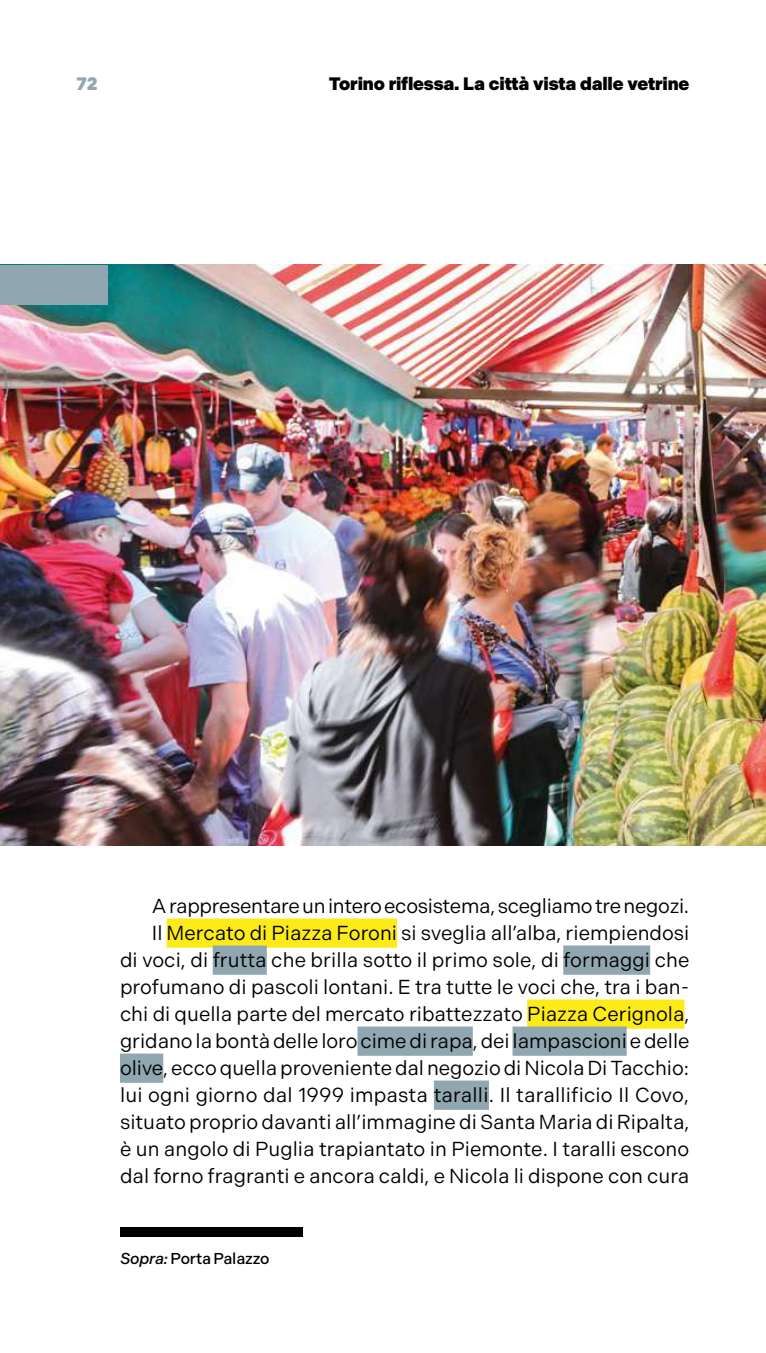
<style>
.page{position:relative;width:766px;height:1353px;background:#fff}
.page>*{position:absolute;margin:0;border:0;box-sizing:border-box;transform-origin:0 0}
.t1{font:20.25px/27px "Indivisible";color:#000;text-align:right}
.t2{font:900 18px "Indivisible";letter-spacing:-.01em;color:#000}
.t3{font:900 18px "Indivisible";color:#90a6b0}
.t4{font:500 15.75px "Indivisible";letter-spacing:-.01em;color:#000}
.s1{font-style:italic}
</style>
<div class="page">
<img style="left:0;top:265px;width:765px;height:580px">
<div style="left:0;top:265px;width:107px;height:39px;background:#90a6b0"></div>
<div style="left:166px;top:918px;width:231px;height:29px;background:#fdeb19"></div>
<div style="left:213px;top:945px;width:54px;height:29px;background:#90a6b0"></div>
<div style="left:563px;top:945px;width:87px;height:29px;background:#90a6b0"></div>
<div style="left:527px;top:999px;width:157px;height:29px;background:#fdeb19"></div>
<div style="left:357px;top:1026px;width:115px;height:29px;background:#90a6b0"></div>
<div style="left:512px;top:1026px;width:114px;height:29px;background:#90a6b0"></div>
<div style="left:120px;top:1053px;width:43px;height:29px;background:#90a6b0"></div>
<div style="left:434px;top:1080px;width:55px;height:29px;background:#90a6b0"></div>
<div style="left:120px;top:1226px;width:182px;height:10px;background:#000"></div>
<p class="t3" style="left:77px;top:73px;width:22px">72</p>
<p class="t2" style="left:328px;top:73px;width:362px">Torino riflessa. La città vista dalle vetrine</p>
<p class="t1" style="left:120px;top:892px;width:571px">A rappresentare un intero ecosistema, scegliamo tre negozi.<br>Il Mercato di Piazza Foroni si sveglia all’alba, riempiendosi<br>di voci, di frutta che brilla sotto il primo sole, di formaggi che profumano di pascoli lontani. E tra tutte le voci che, tra i ban&shy;chi di quella parte del mercato ribattezzato Piazza Cerignola, gridano la bontà delle loro cime di rapa, dei lampascioni e delle olive, ecco quella proveniente dal negozio di Nicola Di Tacchio: lui ogni giorno dal 1999 impasta taralli. Il tarallificio Il Covo, situato proprio davanti all’immagine di Santa Maria di Ripalta, è un angolo di Puglia trapiantato in Piemonte. I taralli escono dal forno fragranti e ancora caldi, e Nicola li dispone con cura</p>
<p class="t4" style="left:120px;top:1248px;width:151px"><span class="s1">Sopra:</span> Porta Palazzo</p>
</div>
